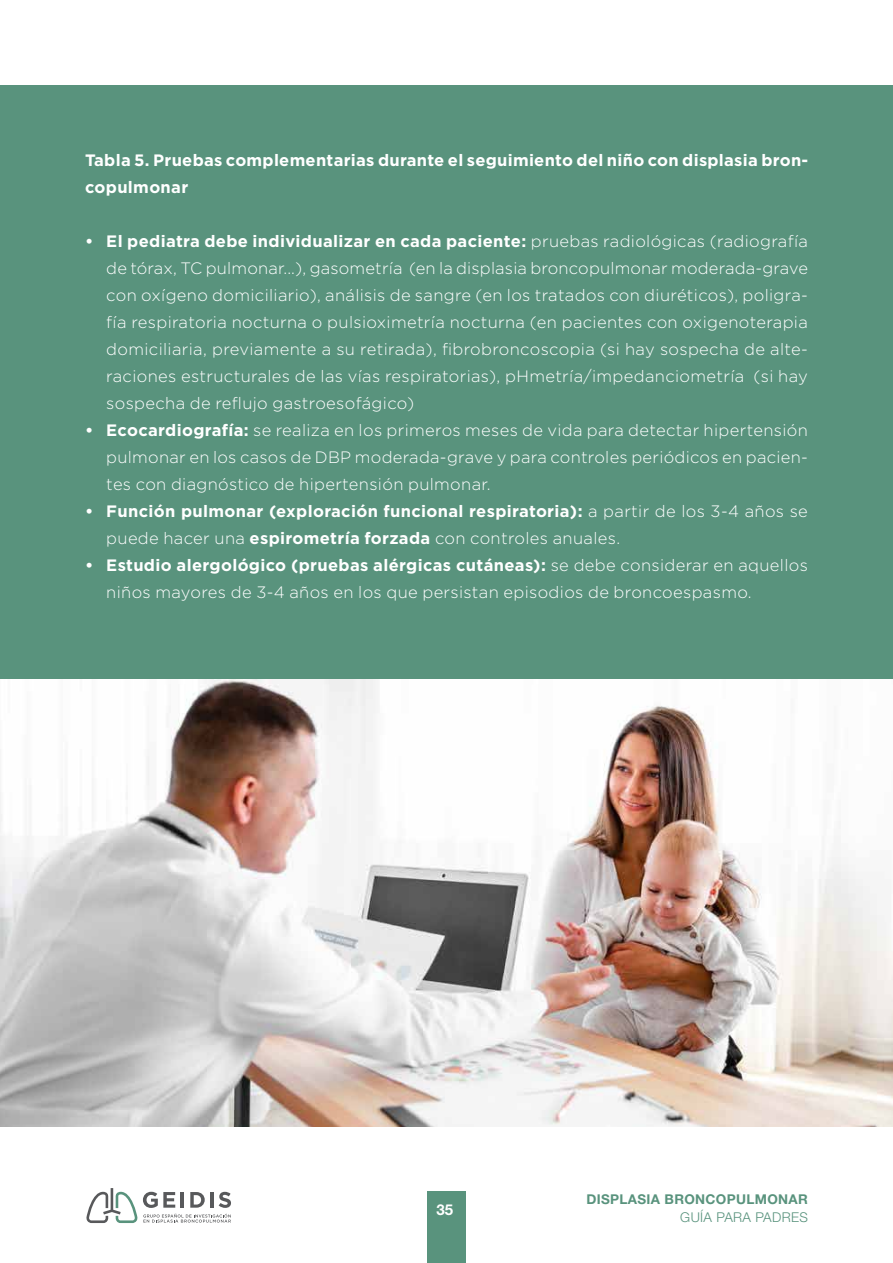
<style>
.page{position:relative;width:893px;height:1263px;background:#fff}
.page>*{position:absolute;margin:0;border:0;box-sizing:border-box;transform-origin:0 0}
.t1{font:300 16.5px/27px "Gotham";letter-spacing:.02em;color:#fff;text-align:justify}
.t2{font:700 16.5px/27px "Gotham";letter-spacing:.015em;color:#fff}
.t3{font:700 15px "Helvetica Neue LT Std";color:#fff}
.t4{font:700 13.5px "Helvetica Neue LT Std";letter-spacing:.025em;color:#59937d}
.t5{font:300 13.5px "Helvetica Neue LT Std";letter-spacing:.025em;color:#59937d}
.s1{font-weight:700}
.s2{font-weight:300}
</style>
<div class="page">
<div style="left:427px;top:1191px;width:39px;height:72px;background:#59937d"></div>
<svg style="left:86px;top:1188px;width:145px;height:35px"></svg>
<div style="left:0;top:85px;width:893px;height:1031px;background:#59937d"></div>
<img style="left:0;top:679px;width:893px;height:448px">
<p class="t2" style="left:85px;top:147px;width:725px">Tabla 5. Pruebas complementarias durante el seguimiento del niño con displasia bron&shy;copulmonar</p>
<p class="t1" style="left:106px;top:227px;width:703px;text-indent:-21px"><span class="s1">• El pediatra debe individualizar en cada paciente:</span> pruebas radiológicas (radiografía de tórax, TC pulmonar...), gasometría (en la displasia broncopulmonar moderada-grave con oxígeno domiciliario), análisis de sangre (en los tratados con diuréticos), poligra&shy;fía respiratoria nocturna o pulsioximetría nocturna (en pacientes con oxigenoterapia domiciliaria, previamente a su retirada), fibrobroncoscopia (si hay sospecha de alte&shy;raciones estructurales de las vías respiratorias), pHmetría/impedanciometría (si hay sospecha de reflujo gastroesofágico)</p>
<p class="t1" style="left:106px;top:416px;width:703px;text-indent:-21px"><span class="s1">• Ecocardiografía:</span> se realiza en los primeros meses de vida para detectar hipertensión pulmonar en los casos de DBP moderada-grave y para controles periódicos en pacien&shy;tes con diagnóstico de hipertensión pulmonar.</p>
<p class="t2" style="left:106px;top:498px;width:703px;text-indent:-21px">• Función pulmonar (exploración funcional respiratoria): <span class="s2">a partir de los 3-4 años se puede hacer una</span> espirometría forzada <span class="s2">con controles anuales.</span></p>
<p class="t1" style="left:106px;top:551px;width:703px;text-indent:-21px"><span class="s1">• Estudio alergológico (pruebas alérgicas cutáneas):</span> se debe considerar en aquellos niños mayores de 3-4 años en los que persistan episodios de broncoespasmo.</p>
<p class="t3" style="left:437px;top:1200px;width:18px">35</p>
<p class="t4" style="left:586px;top:1190px;width:223px">DISPLASIA BRONCOPULMONAR</p>
<p class="t5" style="left:680px;top:1209px;width:129px">GUÍA PARA PADRES</p>
</div>
